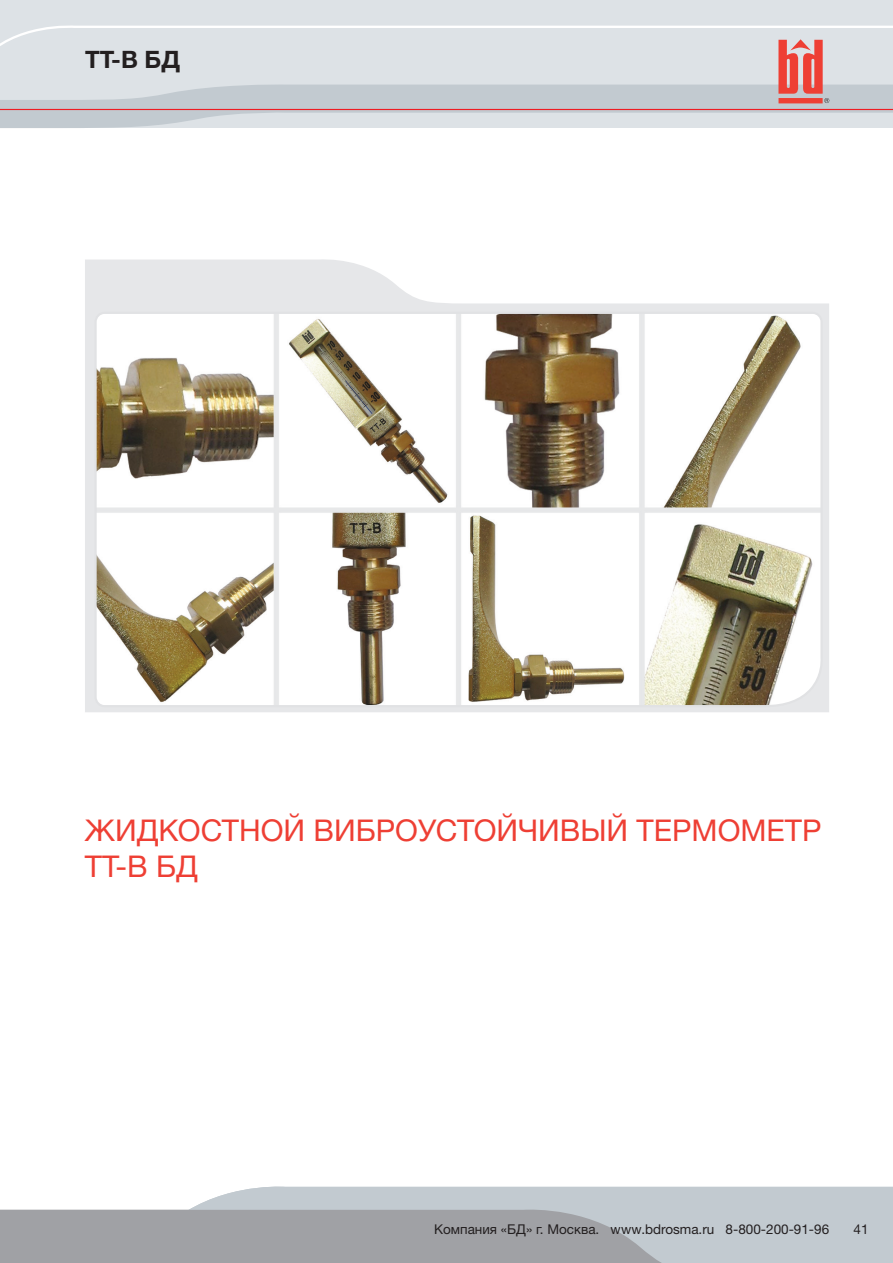
<style>
.page{position:relative;width:893px;height:1263px;background:#fff}
.page>*{position:absolute;margin:0;border:0;box-sizing:border-box;transform-origin:0 0}
.t1{font:30px/36px "Helvetica Neue LTW1 G";color:#ee3f34}
.t2{font:700 24px "Helvetica Neue LTW1 G";color:#231f20}
.t3{font:13.5px "Helvetica Neue LTW1 G";color:#231f20}
</style>
<div class="page">
<svg style="left:194px;top:1186px;width:699px;height:21px;background:#c6cdd3"></svg>
<svg style="left:0;top:1207px;width:893px;height:56px;background:#acafb4"></svg>
<svg style="left:0;top:0;width:893px;height:128px;background:#d8d8dd"></svg>
<svg style="left:85px;top:259px;width:744px;height:453px;fill:#e6e7e9"></svg>
<svg style="left:93px;top:311px;width:732px;height:397px"></svg>
<h2 class="t2" style="left:85px;top:45px;width:96px">ТТ-В БД</h2>
<h1 class="t1" style="left:85px;top:812px;width:738px">ЖИДКОСТНОЙ ВИБРОУСТОЙЧИВЫЙ ТЕРМОМЕТР<br>ТТ-В БД</h1>
<p class="t3" style="left:434px;top:1221px;width:397px">Компания «БД» г. Москва. www.bdrosma.ru 8-800-200-91-96</p>
<p class="t3" style="left:854px;top:1221px;width:17px">41</p>
</div>
